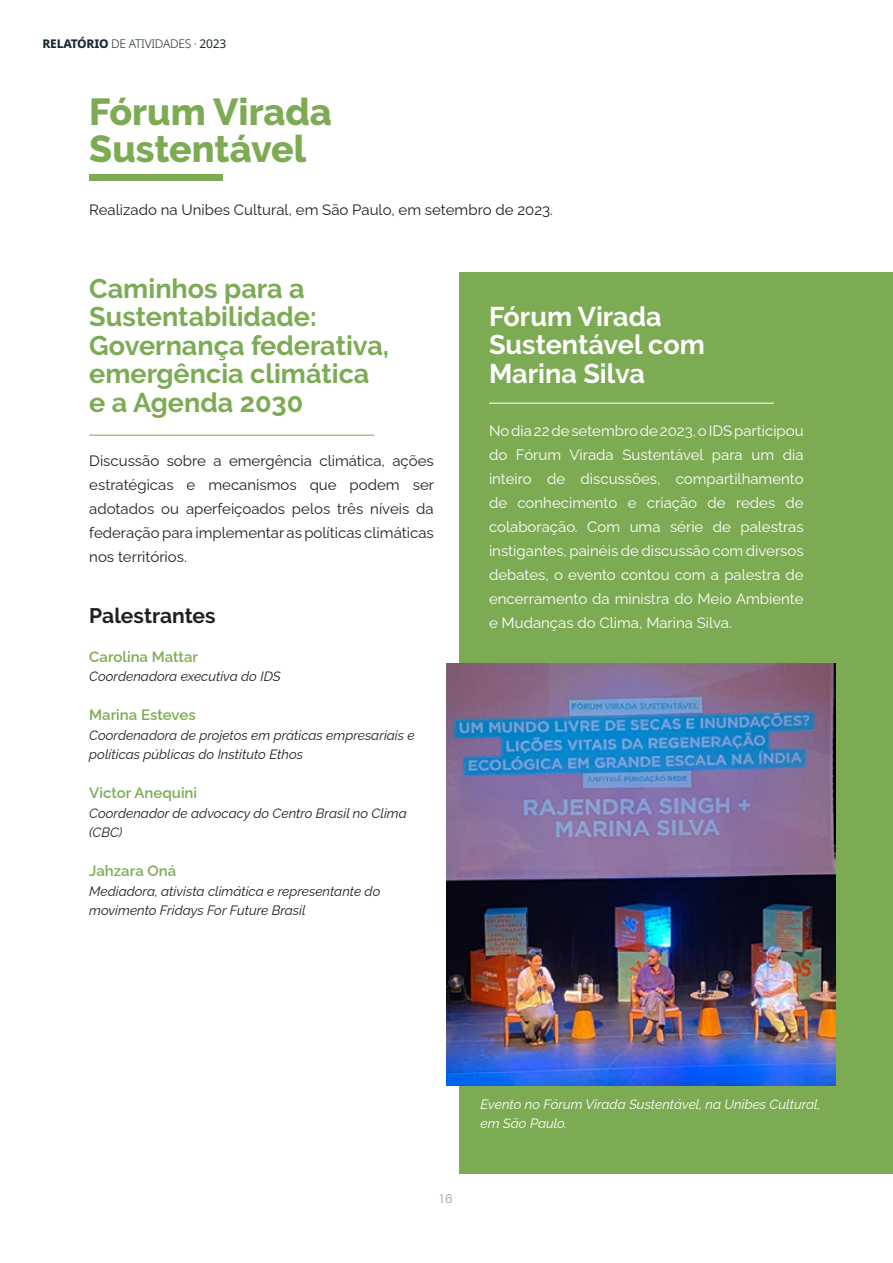
<style>
.page{position:relative;width:893px;height:1263px;background:#fff}
.page>*{position:absolute;margin:0;border:0;box-sizing:border-box;transform-origin:0 0}
.Paragraph_Style_10{font:800 37.5px/37.5px "Raleway";color:#7dab54}
.Paragraph_Style_20{font:700 27px/28.5px "Raleway";color:#7dab54}
.Paragraph_Style_20-2{font:700 27px/28.5px "Raleway";color:#fff}
.Paragraph_Style_14{font:700 21px "Raleway";color:#231f20}
.Paragraph_Style_14-2{font:100 15px/24px "Raleway";color:#fff;text-align:justify}
.Paragraph_Style_14-3{font:100 15px/24px "Raleway";color:#231f20;text-align:justify}
.Paragraph_Style_14-4{font:100 15px "Raleway";color:#7dab54}
.Paragraph_Style_14-5{font:italic 100 13.5px/19.5px "Raleway";color:#231f20}
.Paragraph_Style_14-6{font:italic 100 13.5px/19.5px "Raleway";color:#fff}
.t1{font:300 12px "Noto Sans";letter-spacing:-.02em;color:#192b33}
.t2{font:300 12px "Poppins";color:#939598}
.s1{font-weight:800}
.s2{font-weight:400}
</style>
<div class="page">
<hr style="left:89px;top:434px;width:285px;height:2px;background:#7cab52">
<div style="left:89px;top:174px;width:134px;height:7px;background:#7dab54"></div>
<div style="left:459px;top:272px;width:434px;height:902px;background:#7dab54"></div>
<hr style="left:489px;top:402px;width:285px;height:2px;background:#fff">
<img style="left:446px;top:663px;width:390px;height:422px">
<p class="t1" style="left:43px;top:37px;width:185px"><span class="s1">RELATÓRIO</span> DE ATIVIDADES · <span class="s2">2023</span></p>
<p class="Paragraph_Style_10" style="left:89px;top:93px;width:244px">Fórum Virada<br>Sustentável</p>
<p class="Paragraph_Style_14-3" style="left:89px;top:196px;width:465px">Realizado na Unibes Cultural, em São Paulo, em setembro de 2023.</p>
<p class="Paragraph_Style_20" style="left:89px;top:274px;width:301px">Caminhos para a<br>Sustentabilidade:<br>Governança federativa, emergência climática</p>
<p class="Paragraph_Style_20" style="left:89px;top:388px;width:215px">e a Agenda 2030</p>
<p class="Paragraph_Style_14-3" style="left:89px;top:447px;width:346px">Discussão sobre a emergência climática, ações estratégicas e mecanismos que podem ser adotados ou aperfeiçoados pelos três níveis da federação para implementar as políticas climáticas nos territórios.</p>
<p class="Paragraph_Style_14" style="left:89px;top:603px;width:128px">Palestrantes</p>
<p class="Paragraph_Style_14-4" style="left:89px;top:645px;width:110px">Carolina Mattar</p>
<p class="Paragraph_Style_14-5" style="left:89px;top:665px;width:193px">Coordenadora executiva do IDS</p>
<p class="Paragraph_Style_14-4" style="left:89px;top:703px;width:108px">Marina Esteves</p>
<p class="Paragraph_Style_14-5" style="left:89px;top:724px;width:327px">Coordenadora de projetos em práticas empresariais e políticas públicas do Instituto Ethos</p>
<p class="Paragraph_Style_14-4" style="left:89px;top:781px;width:109px">Victor Anequini</p>
<p class="Paragraph_Style_14-5" style="left:89px;top:802px;width:319px">Coordenador de advocacy do Centro Brasil no Clima (CBC)</p>
<p class="Paragraph_Style_14-4" style="left:89px;top:859px;width:88px">Jahzara Oná</p>
<p class="Paragraph_Style_14-5" style="left:89px;top:880px;width:293px">Mediadora, ativista climática e representante do movimento Fridays For Future Brasil</p>
<p class="Paragraph_Style_20-2" style="left:489px;top:302px;width:217px">Fórum Virada<br>Sustentável com<br>Marina Silva</p>
<p class="Paragraph_Style_14-2" style="left:489px;top:417px;width:316px">No dia 22 de setembro de 2023, o IDS participou do Fórum Virada Sustentável para um dia inteiro de discussões, compartilhamento de conhecimento e criação de redes de colaboração. Com uma série de palestras instigantes, painéis de discussão com diversos debates, o evento contou com a palestra de encerramento da ministra do Meio Ambiente e Mudanças do Clima, Marina Silva.</p>
<p class="t2" style="left:440px;top:1192px;width:14px">16</p>
<p class="Paragraph_Style_14-6" style="left:480px;top:1093px;width:342px">Evento no Fórum Virada Sustentável, na Unibes Cultural, em São Paulo.</p>
</div>
